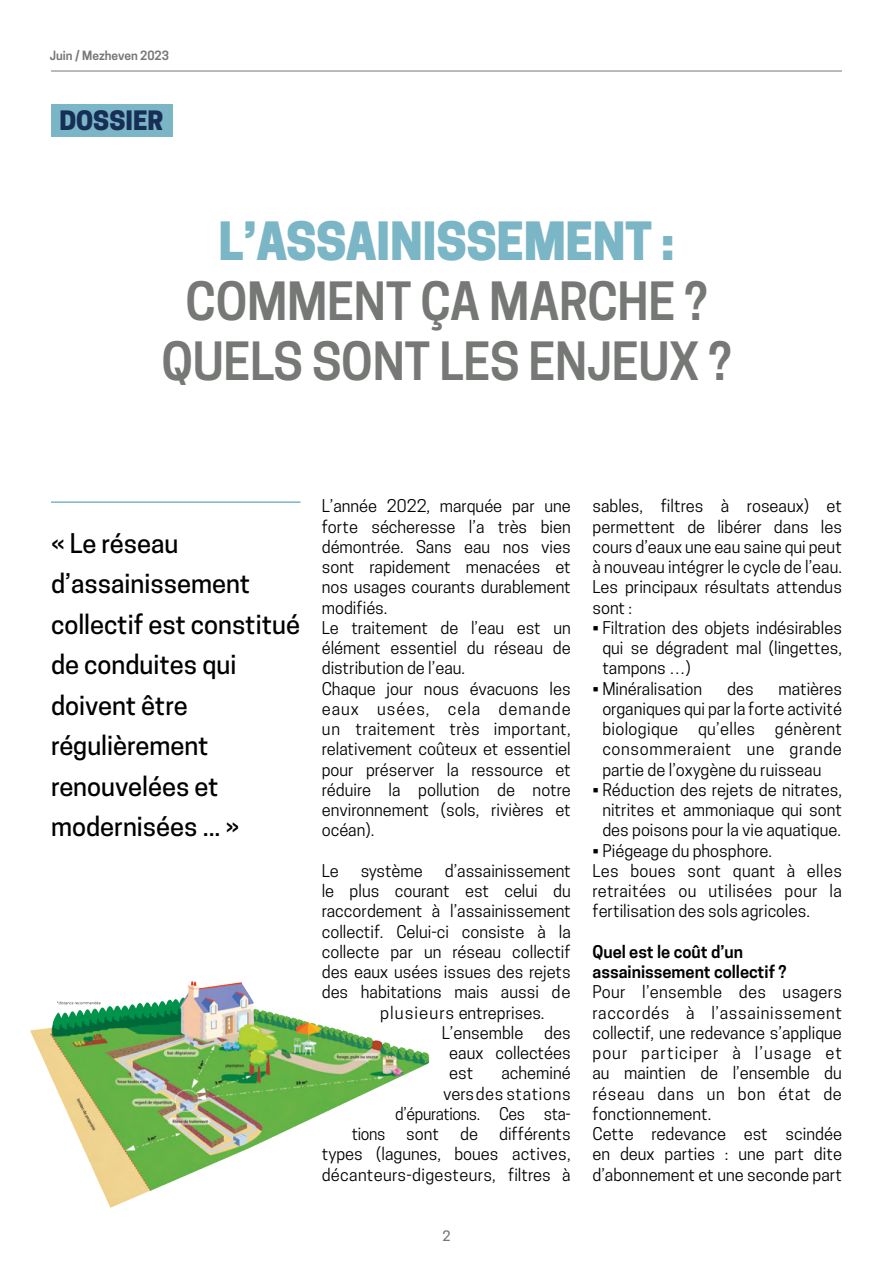
<style>
.page{position:relative;width:893px;height:1263px;background:#fff}
.page>*{position:absolute;margin:0;border:0;box-sizing:border-box;transform-origin:0 0}
.t1{font:600 49.5px/60px "Cooper Hewitt";letter-spacing:-.005em;color:#757875;text-align:center;scale:.96 1}
.t2{font:800 49.5px "Cooper Hewitt";letter-spacing:-.01em;color:#7ab6c5;scale:.96 1}
.t3{font:500 25.5px/40.5px "Cooper Hewitt";color:#000}
.t4{font:800 25.05px "Cooper Hewitt";color:#172e56}
.t5{font:16.5px/20.2px "Cooper Hewitt";color:#000;text-align:justify}
.t6{font:600 16.5px/20.2px "Cooper Hewitt";color:#000}
.t7{font:16.5px "Cooper Hewitt";color:#000;scale:.96 1}
.t8{font:500 13.5px "Cooper Hewitt";color:#757875}
.t9{font:600 12px "Cooper Hewitt";color:#757875}
</style>
<div class="page">
<img style="left:30px;top:981px;width:400px;height:227px">
<hr style="left:51px;top:501px;width:249px;height:2px;background:#7ab6c5">
<hr style="left:51px;top:71px;width:791px;height:1px;background:#757875">
<div style="left:51px;top:104px;width:122px;height:33px;background:#7ab6c5"></div>
<p class="t9" style="left:50px;top:48px;width:121px">Juin / Mezheven 2023</p>
<h3 class="t4" style="left:59px;top:105px;width:106px">DOSSIER</h3>
<h1 class="t2" style="left:219px;top:212px;width:476px">L’ASSAINISSEMENT :</h1>
<h1 class="t1" style="left:161px;top:271px;width:595px">COMMENT ÇA MARCHE ?<br>QUELS SONT LES ENJEUX ?</h1>
<h2 class="t3" style="left:51px;top:523px;width:250px">« Le réseau d’assainissement collectif est constitué de conduites qui doivent être régulièrement renouvelées et modernisées ... »</h2>
<p class="t5" style="left:322px;top:496px;width:251px;text-align:left">L’année 2022, marquée par une forte sécheresse l’a très bien démontrée. Sans eau nos vies sont rapidement menacées et nos usages courants durablement modifiés.<br>Le traitement de l’eau est un élément essentiel du réseau de distribution de l’eau.<br>Chaque jour nous évacuons les eaux usées, cela demande un traitement très important, relativement coûteux et essentiel pour préserver la ressource et réduire la pollution de notre environnement (sols, rivières et océan).</p>
<p class="t5" style="left:322px;top:860px;width:19px">Le</p>
<p class="t5" style="left:361px;top:860px;width:64px">système</p>
<p class="t5" style="left:445px;top:860px;width:128px">d’assainissement</p>
<p class="t5" style="left:322px;top:881px;width:251px">le plus courant est celui du</p>
<p class="t5" style="left:322px;top:901px;width:251px">raccordement à l’assainissement</p>
<p class="t5" style="left:322px;top:921px;width:251px">collectif. Celui-ci consiste à la</p>
<p class="t5" style="left:322px;top:941px;width:250px">collecte par un réseau collectif</p>
<p class="t5" style="left:322px;top:962px;width:251px">des eaux usées issues des rejets</p>
<p class="t5" style="left:322px;top:982px;width:251px">des habitations mais aussi de</p>
<p class="t5" style="left:380px;top:1002px;width:166px">plusieurs entreprises.</p>
<p class="t5" style="left:442px;top:1023px;width:83px">L’ensemble</p>
<p class="t5" style="left:449px;top:1023px;width:123px;text-indent:95px">des eaux collectées est</p>
<p class="t5" style="left:395px;top:1063px;width:177px;text-align:right">acheminé<br>vers des stations d’épurations. Ces sta-</p>
<p class="t5" style="left:322px;top:1124px;width:251px;text-indent:177px">différents types (lagunes, boues actives, décanteurs-digesteurs, filtres à</p>
<p class="t7" style="left:352px;top:1124px;width:37px">tions</p>
<p class="t5" style="left:406px;top:1124px;width:34px">sont</p>
<p class="t5" style="left:460px;top:1124px;width:19px">de</p>
<p class="t8" style="left:442px;top:1228px;width:10px">2</p>
<p class="t5" style="left:592px;top:496px;width:251px">sables, filtres à roseaux) et permettent de libérer dans les cours d’eaux une eau saine qui peut à nouveau intégrer le cycle de l’eau.<br>Les principaux résultats attendus sont :</p>
<p class="t5" style="left:602px;top:617px;width:241px;text-indent:-10px">• Filtration des objets indésirables qui se dégradent mal (lingettes, tampons …)</p>
<p class="t5" style="left:592px;top:678px;width:111px">• Minéralisation</p>
<p class="t5" style="left:727px;top:678px;width:28px">des</p>
<p class="t5" style="left:602px;top:678px;width:241px;text-indent:176px">matières organiques qui par la forte activité biologique qu’elles génèrent consommeraient une grande partie de l’oxygène du ruisseau</p>
<p class="t5" style="left:592px;top:779px;width:251px;text-align:center">• Réduction des rejets de nitrates, nitrites et ammoniaque qui sont des poisons pour la vie aquatique.</p>
<p class="t5" style="left:592px;top:840px;width:251px;text-align:left">• Piégeage du phosphore.<br>Les boues sont quant à elles retraitées ou utilisées pour la fertilisation des sols agricoles.</p>
<p class="t6" style="left:592px;top:942px;width:196px">Quel est le coût d’un assainissement collectif ?</p>
<p class="t5" style="left:592px;top:982px;width:251px;text-align:left">Pour l’ensemble des usagers raccordés à l’assainissement collectif, une redevance s’applique pour participer à l’usage et au maintien de l’ensemble du réseau dans un bon état de fonctionnement.<br>Cette redevance est scindée en deux parties : une part dite d’abonnement et une seconde part</p>
</div>
